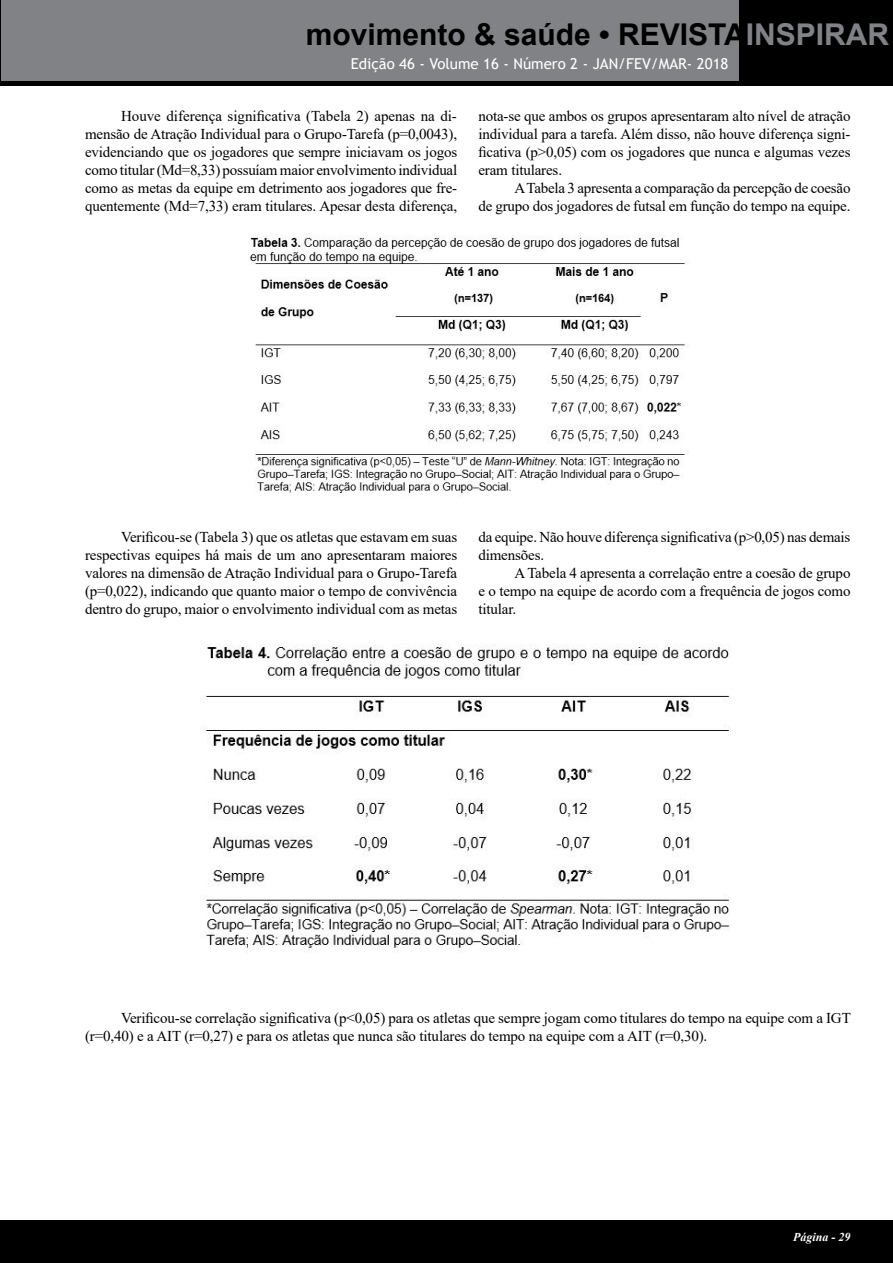
<style>
.page{position:relative;width:893px;height:1263px;background:#fff}
.page>*{position:absolute;margin:0;border:0;box-sizing:border-box;transform-origin:0 0}
.t1{font:700 30px "Arial";color:#000}
.t2{font:15px/18px "Times New Roman";letter-spacing:-.01em;color:#000;text-align:justify}
.t3{font:15px "Trebuchet MS";color:#fff}
.t4{font:italic 700 12px "Times New Roman";color:#fff}
.s1{color:#808285}
</style>
<div class="page">
<div style="left:0;top:1220px;width:893px;height:43px;background:#000"></div>
<div style="left:0;top:0;width:893px;height:85px;background:#000"></div>
<div style="left:2px;top:0;width:737px;height:80px;background:#808285"></div>
<img style="left:250px;top:235px;width:439px;height:261px">
<img style="left:201px;top:644px;width:530px;height:308px">
<h1 class="t1" style="left:306px;top:14px;width:585px">movimento &amp; saúde • REVISTA<span class="s1">INSPIRAR</span></h1>
<p class="t3" style="left:351px;top:55px;width:379px">Edição 46 - Volume 16 - Número 2 - JAN/FEV/MAR- 2018</p>
<p class="t2" style="left:85px;top:106px;width:374px;text-indent:36px">Houve diferença significativa (Tabela 2) apenas na di&shy;mensão de Atração Individual para o Grupo-Tarefa (p=0,0043), evidenciando que os jogadores que sempre iniciavam os jogos como titular (Md=8,33) possuíam maior envolvimento individual como as metas da equipe em detrimento aos jogadores que fre&shy;quentemente (Md=7,33) eram titulares. Apesar desta diferença,</p>
<p class="t2" style="left:478px;top:106px;width:374px">nota-se que ambos os grupos apresentaram alto nível de atração individual para a tarefa. Além disso, não houve diferença signi&shy;ficativa (p&gt;0,05) com os jogadores que nunca e algumas vezes eram titulares.</p>
<p class="t2" style="left:478px;top:178px;width:374px;text-align:right">A Tabela 3 apresenta a comparação da percepção de coesão<br>de grupo dos jogadores de futsal em função do tempo na equipe.</p>
<p class="t2" style="left:85px;top:527px;width:374px;text-indent:36px">Verificou-se (Tabela 3) que os atletas que estavam em suas respectivas equipes há mais de um ano apresentaram maiores valores na dimensão de Atração Individual para o Grupo-Tarefa (p=0,022), indicando que quanto maior o tempo de convivência dentro do grupo, maior o envolvimento individual com as metas</p>
<p class="t2" style="left:478px;top:527px;width:373px">da equipe. Não houve diferença significativa (p&gt;0,05) nas demais dimensões.</p>
<p class="t2" style="left:478px;top:563px;width:374px;text-indent:36px">A Tabela 4 apresenta a correlação entre a coesão de grupo e o tempo na equipe de acordo com a frequência de jogos como titular.</p>
<p class="t2" style="left:85px;top:1009px;width:767px;text-indent:36px">Verificou-se correlação significativa (p&lt;0,05) para os atletas que sempre jogam como titulares do tempo na equipe com a IGT (r=0,40) e a AIT (r=0,27) e para os atletas que nunca são titulares do tempo na equipe com a AIT (r=0,30).</p>
<p class="t4" style="left:793px;top:1229px;width:59px">Página - 29</p>
</div>
